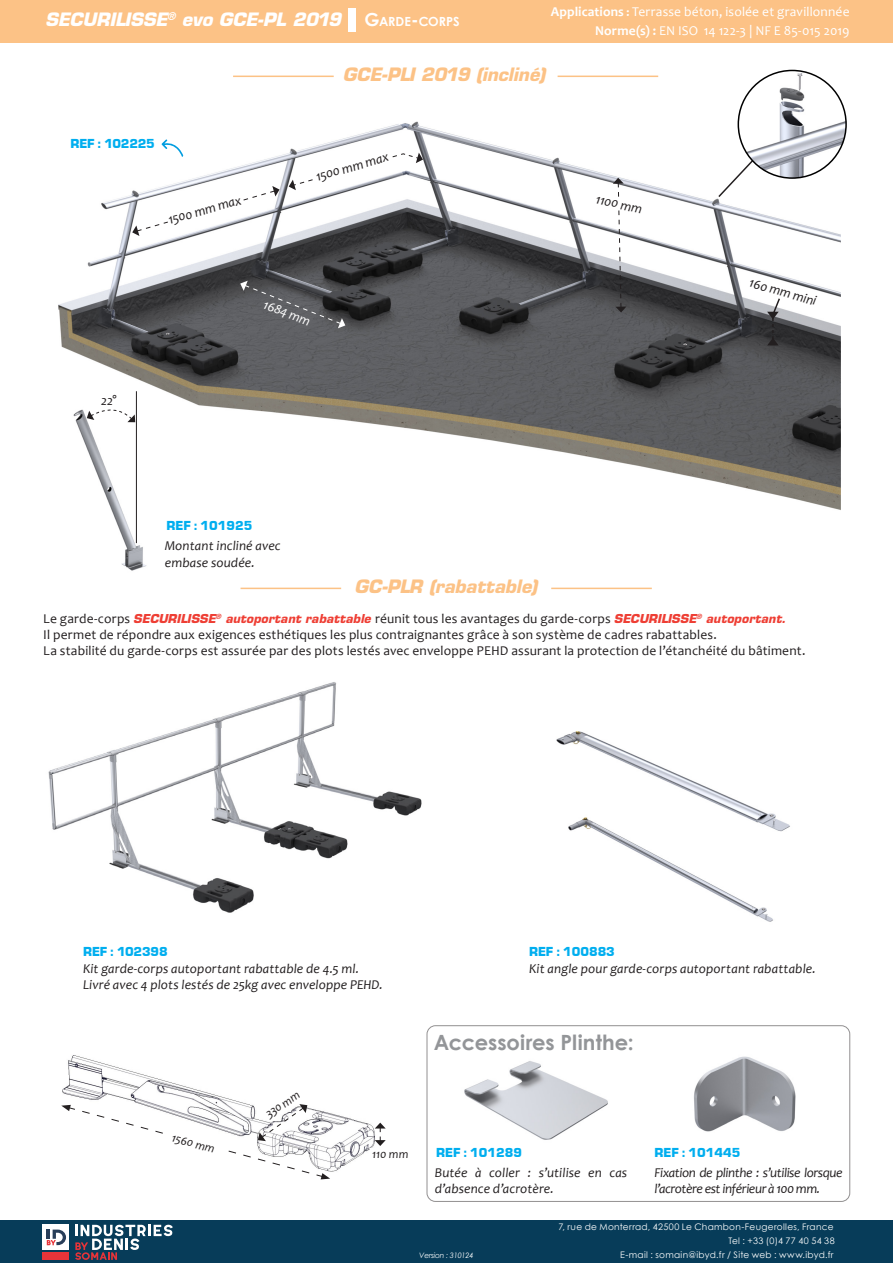
<style>
.page{position:relative;width:893px;height:1263px;background:#fff}
.page>*{position:absolute;margin:0;border:0;box-sizing:border-box;transform-origin:0 0}
.t1{font:700 21px "Century Gothic";color:#939598}
.t2{font:italic 700 18px "Eurostile LT Std";letter-spacing:-.005em;color:#fcc286}
.t3{font:italic 700 18px "Eurostile LT Std";letter-spacing:-.01em;color:#fff}
.t4{font:italic 13.5px/16.2px "Candara";letter-spacing:.005em;color:#231f20}
.t5{font:13.5px "Candara";letter-spacing:.01em;color:#231f20}
.t6{font:13.5px/18.9px "Candara";letter-spacing:.01em;color:#fff;text-align:right}
.t7{font:italic 13.5px/16.2px "Candara";letter-spacing:-.03em;color:#231f20}
.t8{font:900 13.5px "Eurostile Becker";color:#00aeef}
.t9{font:italic 13.5px "Candara";color:#fff}
.t10{font:700 12.6px "Century Gothic";color:#fff}
.t11{font:italic 700 12px "Eurostile LT Std";letter-spacing:.005em;color:#ee3e34}
.t12{font:italic 12px "Candara";color:#231f20}
.t13{font:9px/13.8px "Century Gothic";letter-spacing:.03em;color:#fff;text-align:right}
.t14{font:italic 7.5px "Century Gothic";letter-spacing:-.025em;color:#fff}
.s1{font-size:18px}
.s2{font-weight:700}
.s3{font-weight:700;font-size:12px}
.s4{font-family:"Candara";font-weight:400;font-style:normal;font-size:13.5px;color:#231f20}
</style>
<div class="page">
<div style="left:0;top:0;width:893px;height:43px;background:#fcc286"></div>
<div style="left:349px;top:9px;width:7px;height:23px;background:#fff"></div>
<div style="left:0;top:1220px;width:893px;height:43px;background:#073c59"></div>
<div style="left:43px;top:1225px;width:26px;height:25px;background:#fff"></div>
<svg style="left:47px;top:1229px;width:19px;height:16px"></svg>
<svg style="left:75px;top:1225px;width:98px;height:35px"></svg>
<div style="left:43px;top:1252px;width:26px;height:8px;background:#e73439"></div>
<img style="left:556px;top:731px;width:234px;height:191px">
<img style="left:62px;top:1055px;width:308px;height:117px">
<svg style="left:61px;top:1104px;width:269px;height:75px"></svg>
<img style="left:694px;top:1056px;width:102px;height:76px">
<img style="left:464px;top:1061px;width:144px;height:79px">
<svg style="left:370px;top:1123px;width:16px;height:25px"></svg>
<img style="left:48px;top:682px;width:374px;height:231px">
<div style="left:427px;top:1025px;width:423px;height:177px;border:1px solid #231f20;border-radius:9px"></div>
<hr style="left:233px;top:76px;width:101px;height:1px;background:#fcc286">
<hr style="left:558px;top:76px;width:100px;height:1px;background:#fcc286">
<hr style="left:241px;top:588px;width:100px;height:1px;background:#fcc286">
<hr style="left:551px;top:588px;width:101px;height:1px;background:#fcc286">
<img style="left:58px;top:101px;width:783px;height:409px">
<svg style="left:588px;top:178px;width:62px;height:134px"></svg>
<svg style="left:767px;top:297px;width:14px;height:48px"></svg>
<svg style="left:717px;top:137px;width:58px;height:62px"></svg>
<img style="left:738px;top:70px;width:108px;height:108px;border-radius:54px">
<div style="left:738px;top:70px;width:109px;height:109px;border:2px solid #000;border-radius:50%"></div>
<svg style="left:132px;top:186px;width:147px;height:50px"></svg>
<svg style="left:289px;top:151px;width:134px;height:39px"></svg>
<svg style="left:240px;top:281px;width:105px;height:47px;background:#58595c"></svg>
<img style="left:62px;top:406px;width:97px;height:165px">
<svg style="left:87px;top:407px;width:48px;height:15px"></svg>
<hr style="left:136px;top:391px;width:1px;height:152px;background:#231f20">
<svg style="left:161px;top:137px;width:24px;height:25px"></svg>
<h2 class="t3" style="left:45px;top:9px;width:298px">SECURILISSE<sup>®</sup> evo GCE-PL 2019</h2>
<p class="t10" style="left:364px;top:12px;width:97px"><span class="s1">G</span>ARDE<span class="s1">-</span>CORPS</p>
<p class="t6" style="left:551px;top:2px;width:300px"><span class="s2">Applications</span> <span class="s3">:</span> Terrasse béton, isolée et gravillonnée<br><span class="s2">Norme(s) :</span> EN ISO 14 122-3 | NF E 85-015 2019</p>
<p class="t8" style="left:70px;top:136px;width:86px">REF : 102225</p>
<p class="t4" style="left:166px;top:212px;width:77px;rotate:-16deg">1500 mm max</p>
<p class="t2" style="left:343px;top:64px;width:204px">GCE-PLI 2019 (incliné)</p>
<p class="t4" style="left:314px;top:169px;width:77px;rotate:-16deg">1500 mm max</p>
<p class="t4" style="left:101px;top:393px;width:17px">22°</p>
<p class="t9" style="left:267px;top:296px;width:51px;rotate:21deg">1684 mm</p>
<p class="t8" style="left:167px;top:518px;width:87px">REF : 101925</p>
<p class="t4" style="left:165px;top:538px;width:117px">Montant incliné avec embase soudée.</p>
<p class="t2" style="left:354px;top:576px;width:185px">GC-PLR (rabattable)</p>
<p class="t4" style="left:598px;top:191px;width:49px;rotate:13deg">1100 mm</p>
<p class="t4" style="left:752px;top:274px;width:71px;rotate:16deg">160 mm mini</p>
<p class="t11" style="left:43px;top:611px;width:744px"><span class="s4">Le garde-corps</span> SECURILISSE<sup>®</sup> autoportant rabattable <span class="s4">réunit tous les avantages du garde-corps</span> SECURILISSE<sup>®</sup> autoportant.</p>
<p class="t5" style="left:43px;top:626px;width:675px">Il permet de répondre aux exigences esthétiques les plus contraignantes grâce à son système de cadres rabattables.</p>
<p class="t5" style="left:43px;top:642px;width:764px">La stabilité du garde-corps est assurée par des plots lestés avec enveloppe PEHD assurant la protection de l’étanchéité du bâtiment.</p>
<p class="t8" style="left:83px;top:944px;width:86px">REF : 102398</p>
<p class="t4" style="left:83px;top:960px;width:278px">Kit garde-corps autoportant rabattable de 4.5 ml.</p>
<p class="t4" style="left:83px;top:976px;width:301px">Livré avec 4 plots lestés de 25kg avec enveloppe PEHD.</p>
<p class="t12" style="left:262px;top:1109px;width:40px;rotate:-34deg">330 mm</p>
<p class="t8" style="left:529px;top:944px;width:87px">REF : 100883</p>
<p class="t4" style="left:529px;top:960px;width:288px">Kit angle pour garde-corps autoportant rabattable.</p>
<p class="t1" style="left:434px;top:1026px;width:201px">Accessoires Plinthe:</p>
<p class="t12" style="left:174px;top:1130px;width:46px;rotate:16deg">1560 mm</p>
<p class="t12" style="left:372px;top:1146px;width:38px">110 mm</p>
<p class="t8" style="left:654px;top:1145px;width:87px">REF : 101445</p>
<p class="t8" style="left:436px;top:1145px;width:87px">REF : 101289</p>
<p class="t4" style="left:435px;top:1164px;width:194px">Butée à coller : s’utilise en cas d’absence d’acrotère.</p>
<p class="t7" style="left:654px;top:1164px;width:190px">Fixation de plinthe : s’utilise lorsque l’acrotère est inférieur à 100 mm.</p>
<p class="t13" style="left:558px;top:1220px;width:278px">7, rue de Monterrad, 42500 Le Chambon-Feugerolles, France<br>Tel : +33 (0)4 77 40 54 38</p>
<p class="t14" style="left:419px;top:1250px;width:56px">Version : 310124</p>
<p class="t13" style="left:620px;top:1248px;width:215px">E-mail : somain@ibyd.fr / Site web : www.ibyd.fr</p>
</div>
